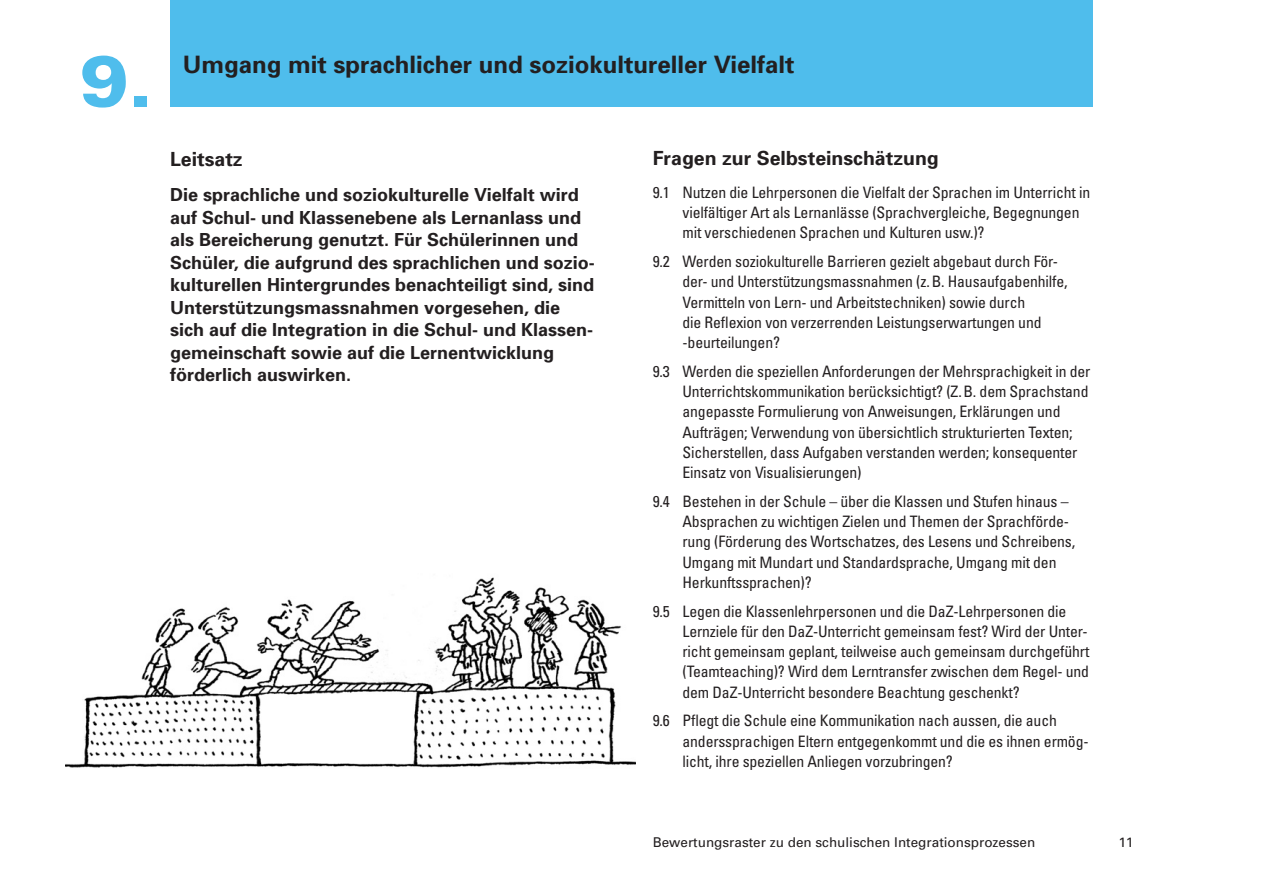
<style>
.page{position:relative;width:1263px;height:893px;background:#fff}
.page>*{position:absolute;margin:0;border:0;box-sizing:border-box;transform-origin:0 0}
.t1{font:900 72px "Univers";color:#4fbdec}
.t2{font:700 24px "Univers";color:#231f20}
.t3{font:700 19.5px "Univers";color:#231f20}
.t4{font:700 18px/22.5px "Univers";color:#231f20}
.t5{font:condensed 15.75px/20.2px "Univers";letter-spacing:-.01em;color:#231f20}
.t6{font:13.5px "Univers";color:#231f20}
</style>
<div class="page">
<div style="left:170px;top:0;width:923px;height:106px;background:#4fbdec"></div>
<img style="left:66px;top:577px;width:570px;height:191px">
<h1 class="t1" style="left:80px;top:54px;width:73px">9.</h1>
<h2 class="t2" style="left:183px;top:55px;width:613px">Umgang mit sprachlicher und soziokultureller Vielfalt</h2>
<p class="t3" style="left:170px;top:152px;width:74px">Leitsatz</p>
<p class="t4" style="left:170px;top:185px;width:426px">Die sprachliche und soziokulturelle Vielfalt wird auf Schul- und Klassenebene als Lernanlass und als Bereicherung genutzt. Für Schülerinnen und Schüler, die aufgrund des sprachlichen und sozio&shy;kulturellen Hintergrundes benachteiligt sind, sind Unterstützungsmassnahmen vorgesehen, die sich auf die Integration in die Schul- und Klassen&shy;gemeinschaft sowie auf die Lernentwicklung förderlich auswirken.</p>
<p class="t3" style="left:653px;top:151px;width:288px">Fragen zur Selbsteinschätzung</p>
<p class="t5" style="left:682px;top:183px;width:409px;text-indent:-30px">9.1 Nutzen die Lehrpersonen die Vielfalt der Sprachen im Unterricht in vielfältiger Art als Lernanlässe (Sprachvergleiche, Begegnungen mit verschiedenen Sprachen und Kulturen usw.)?</p>
<p class="t5" style="left:682px;top:253px;width:387px;text-indent:-30px">9.2 Werden soziokulturelle Barrieren gezielt abgebaut durch För&shy;der- und Unterstützungsmassnahmen (z. B. Hausaufgabenhilfe, Vermitteln von Lern- und Arbeitstechniken) sowie durch<br>die Reflexion von verzerrenden Leistungserwartungen und -beurteilungen?</p>
<p class="t5" style="left:682px;top:363px;width:409px;text-indent:-30px">9.3 Werden die speziellen Anforderungen der Mehrsprachigkeit in der Unterrichtskommunikation berücksichtigt? (Z. B. dem Sprachstand angepasste Formulierung von Anweisungen, Erklärungen und Aufträgen; Verwendung von übersichtlich strukturierten Texten; Sicherstellen, dass Aufgaben verstanden werden; konsequenter Einsatz von Visualisierungen)</p>
<p class="t5" style="left:682px;top:493px;width:394px;text-indent:-30px">9.4 Bestehen in der Schule – über die Klassen und Stufen hinaus – Absprachen zu wichtigen Zielen und Themen der Sprachförde&shy;rung (Förderung des Wortschatzes, des Lesens und Schreibens, Umgang mit Mundart und Standardsprache, Umgang mit den Herkunftssprachen)?</p>
<p class="t5" style="left:682px;top:602px;width:408px;text-indent:-30px">9.5 Legen die Klassenlehrpersonen und die DaZ-Lehrpersonen die Lernziele für den DaZ-Unterricht gemeinsam fest? Wird der Unter&shy;richt gemeinsam geplant, teilweise auch gemeinsam durchgeführt (Teamteaching)? Wird dem Lerntransfer zwischen dem Regel- und dem DaZ-Unterricht besondere Beachtung geschenkt?</p>
<p class="t5" style="left:682px;top:712px;width:408px;text-indent:-30px">9.6 Pflegt die Schule eine Kommunikation nach aussen, die auch anderssprachigen Eltern entgegenkommt und die es ihnen ermög&shy;licht, ihre speziellen Anliegen vorzubringen?</p>
<p class="t6" style="left:653px;top:837px;width:384px">Bewertungsraster zu den schulischen Integrationsprozessen</p>
<p class="t6" style="left:1118px;top:837px;width:17px">11</p>
</div>
